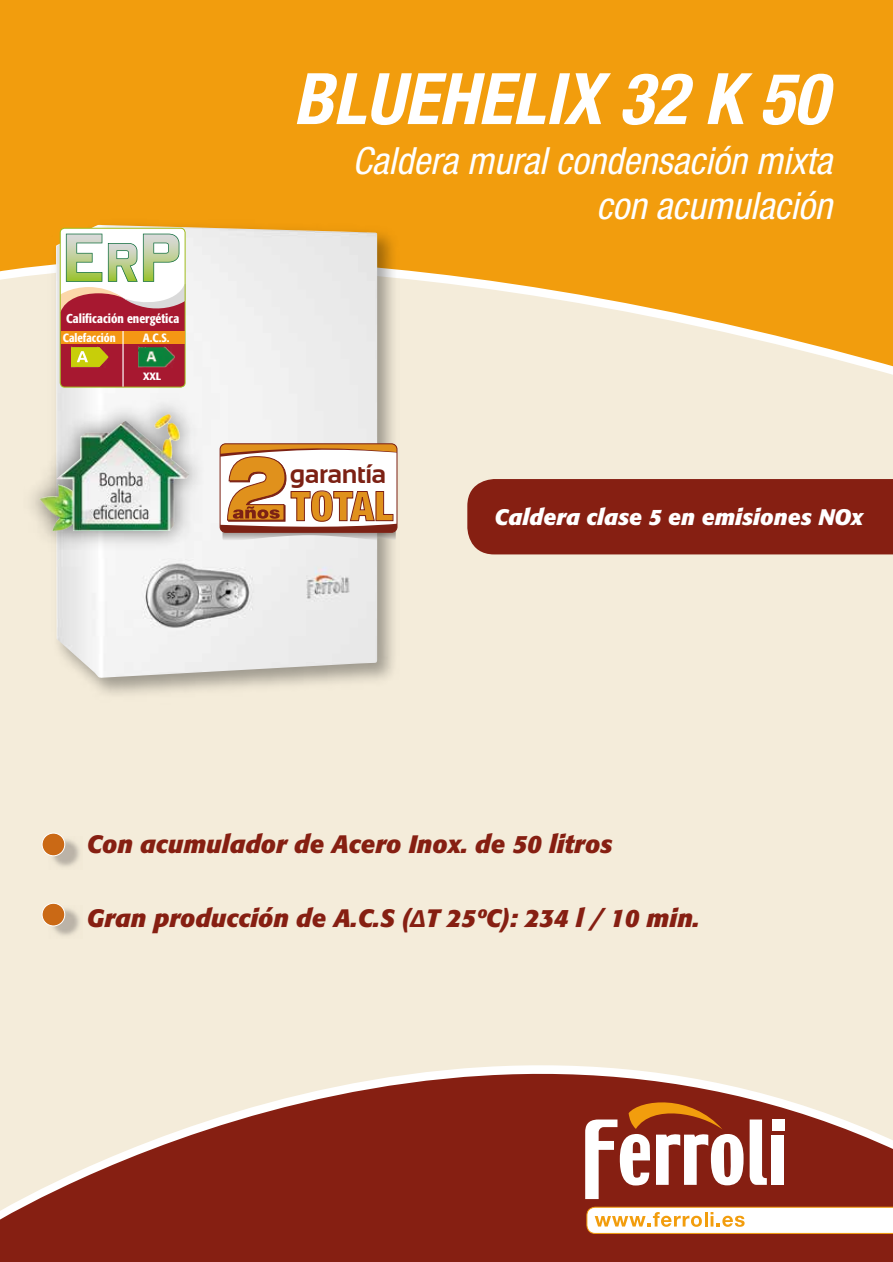
<style>
.page{position:relative;width:893px;height:1262px;background:#fff}
.page>*{position:absolute;margin:0;border:0;box-sizing:border-box;transform-origin:0 0}
.t1{font:italic 700 condensed 71.1px "Helvetica Neue";color:#fff}
.t2{font:900 condensed 40.8px "Helvetica Neue";letter-spacing:.015em;color:#e0911c}
.t3{font:italic condensed 37.5px/45px "Helvetica Neue";color:#fff;text-align:right}
.t4{font:700 26.85px "Sansation";letter-spacing:-.02em;color:#7c2114}
.t5{font:italic 700 24.9px "Formata";color:#861f12}
.t6{font:italic 700 22.35px "Formata";color:#fff}
.t7{font:500 condensed 12.75px "Formata";color:#fff}
.t8{font:500 condensed 11.85px "Formata";color:#fff}
.t9{font:500 condensed 10.5px "Formata";color:#fff;scale:1.17 1}
.s1{font-stretch:expanded;font-size:89.1px}
.s2{font-family:"Myriad Pro"}
</style>
<div class="page">
<div style="left:0;top:0;width:892px;height:1262px;background:#f4ecda"></div>
<img style="left:49px;top:839px;width:31px;height:28px">
<img style="left:49px;top:908px;width:31px;height:21px">
<svg style="left:0;top:0;width:892px;height:371px;fill:#f29d0d"></svg>
<svg style="left:0;top:1065px;width:892px;height:197px;fill:#861f12"></svg>
<div style="left:467px;top:479px;width:425px;height:75px;background:#861f12"></div>
<div style="left:42px;top:833px;width:23px;height:22px;background:#ca6915;border-radius:50%"></div>
<div style="left:42px;top:832px;width:23px;height:24px;border:1px solid #fff;border-radius:50%"></div>
<div style="left:42px;top:903px;width:23px;height:23px;background:#ca6915;border-radius:50%"></div>
<div style="left:42px;top:903px;width:23px;height:23px;border:1px solid #fff;border-radius:50%"></div>
<svg style="left:585px;top:1093px;width:158px;height:106px"></svg>
<svg style="left:749px;top:1119px;width:17px;height:65px"></svg>
<div style="left:771px;top:1134px;width:13px;height:50px;background:#fff"></div>
<div style="left:771px;top:1119px;width:13px;height:12px;background:#fff"></div>
<svg style="left:586px;top:1206px;width:306px;height:27px"></svg>
<img style="left:27px;top:200px;width:402px;height:495px">
<img style="left:56px;top:225px;width:321px;height:453px">
<div style="left:60px;top:228px;width:125px;height:159px;background:#fff;border-radius:4px"></div>
<div style="left:60px;top:228px;width:126px;height:159px;border:1px solid #a0bc1c;border-radius:4px"></div>
<svg style="left:60px;top:234px;width:125px;height:153px"></svg>
<img style="left:27px;top:388px;width:190px;height:170px">
<img style="left:83px;top:415px;width:87px;height:36px">
<svg style="left:220px;top:444px;width:177px;height:98px"></svg>
<div style="left:220px;top:443px;width:177px;height:90px;border:1px solid #7c2114;border-radius:5px"></div>
<p class="t7" style="left:66px;top:310px;width:114px">Calificación energética</p>
<p class="t8" style="left:63px;top:330px;width:54px">Calefacción</p>
<p class="t8" style="left:143px;top:330px;width:28px">A.C.S.</p>
<p class="t9" style="left:143px;top:370px;width:17px">XXL</p>
<h1 class="t1" style="left:293px;top:56px;width:535px">BLUEHELIX 32 K 50</h1>
<h3 class="t3" style="left:352px;top:138px;width:481px">Caldera mural condensación mixta con acumulación</h3>
<h2 class="t2" style="left:226px;top:481px;width:169px"><span class="s1">2</span>TOTAL</h2>
<p class="t4" style="left:290px;top:458px;width:98px">garantía</p>
<p class="t6" style="left:494px;top:503px;width:370px">Caldera clase 5 en emisiones NOx</p>
<p class="t5" style="left:87px;top:829px;width:527px">Con acumulador de Acero Inox. de 50 litros</p>
<p class="t5" style="left:87px;top:902px;width:614px">Gran producción de A.C.S (<span class="s2">∆</span>T 25ºC): 234 l / 10 min.</p>
</div>
